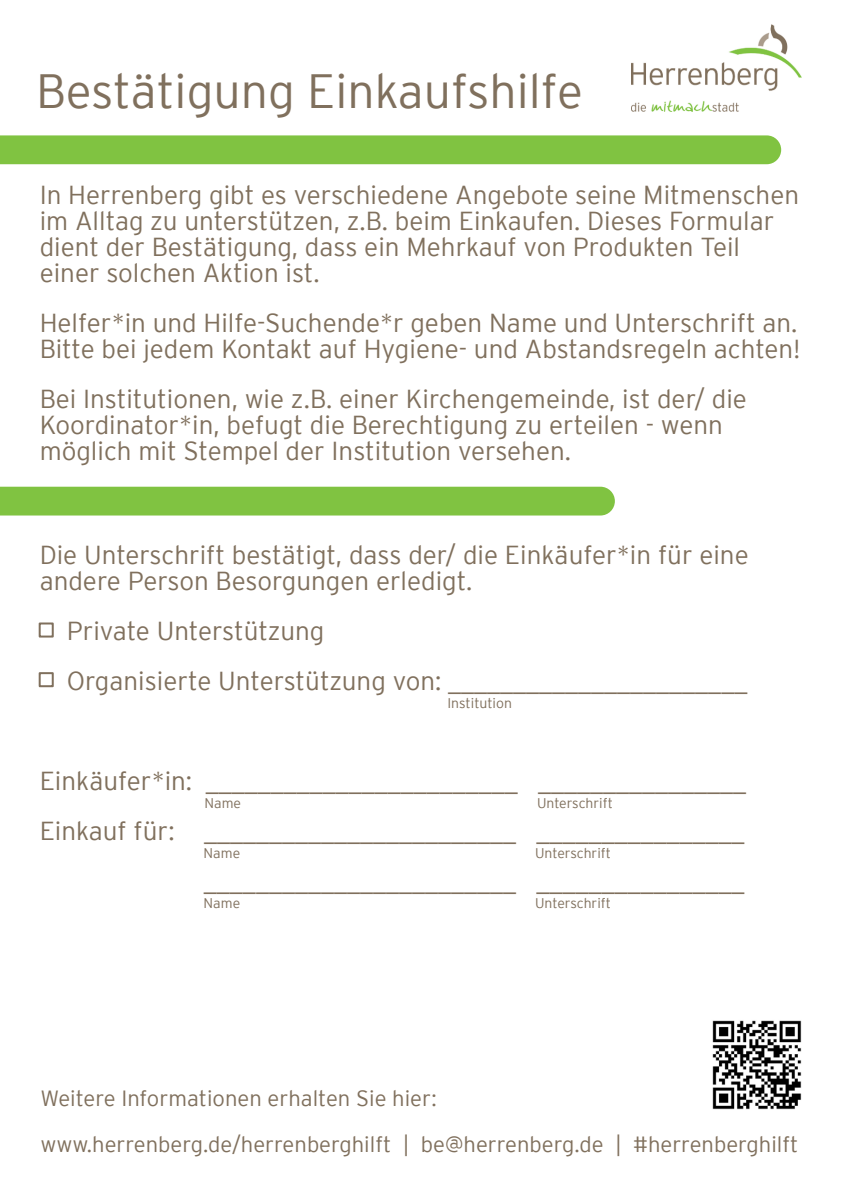
<style>
.page{position:relative;width:842px;height:1191px;background:#fff}
.page>*{position:absolute;margin:0;border:0;box-sizing:border-box;transform-origin:0 0}
.t1{font:300 48px "Interstate";color:#80705d}
.t2{font:300 26px/26px "Interstate";color:#80705d}
.t3{font:300 22px/46px "Interstate";color:#80705d}
.t4{font:300 14px "Interstate";color:#80705d}
</style>
<div class="page">
<img style="left:632px;top:24px;width:169px;height:87px">
<div style="left:0;top:135px;width:781px;height:29px;background:#80c341"></div>
<div style="left:0;top:487px;width:615px;height:28px;background:#80c341"></div>
<img style="left:712px;top:1020px;width:90px;height:90px">
<div style="left:39px;top:622px;width:15px;height:16px;border:2px solid #80705d"></div>
<div style="left:39px;top:672px;width:15px;height:15px;border:2px solid #80705d"></div>
<h1 class="t1" style="left:36px;top:70px;width:548px">Bestätigung Einkaufshilfe</h1>
<p class="t2" style="left:40px;top:183px;width:761px">In Herrenberg gibt es verschiedene Angebote seine Mitmenschen im Alltag zu unterstützen, z.B. beim Einkaufen. Dieses Formular dient der Bestätigung, dass ein Mehrkauf von Produkten Teil einer solchen Aktion ist.</p>
<p class="t2" style="left:40px;top:311px;width:762px">Helfer*in und Hilfe-Suchende*r geben Name und Unterschrift an.<br>Bitte bei jedem Kontakt auf Hygiene- und Abstandsregeln achten!</p>
<p class="t2" style="left:40px;top:387px;width:709px">Bei Institutionen, wie z.B. einer Kirchengemeinde, ist der/ die<br>Koordinator*in, befugt die Berechtigung zu erteilen - wenn möglich mit Stempel der Institution versehen.</p>
<p class="t2" style="left:40px;top:543px;width:710px">Die Unterschrift bestätigt, dass der/ die Einkäufer*in für eine andere Person Besorgungen erledigt.</p>
<p class="t2" style="left:67px;top:607px;width:682px;line-height:50px">Private Unterstützung<br>Organisierte Unterstützung von: _______________________</p>
<p class="t4" style="left:447px;top:696px;width:66px">Institution</p>
<p class="t2" style="left:40px;top:757px;width:708px;line-height:50px;text-align:right">Einkäufer*in: ________________________ ________________<br>Einkauf für: ________________________ ________________ ________________________ ________________</p>
<p class="t4" style="left:537px;top:796px;width:77px">Unterschrift</p>
<p class="t4" style="left:205px;top:796px;width:38px">Name</p>
<p class="t4" style="left:535px;top:846px;width:77px">Unterschrift</p>
<p class="t4" style="left:204px;top:846px;width:38px">Name</p>
<p class="t4" style="left:204px;top:896px;width:38px">Name</p>
<p class="t4" style="left:535px;top:896px;width:77px">Unterschrift</p>
<p class="t3" style="left:40px;top:1076px;width:759px">Weitere Informationen erhalten Sie hier:<br>www.herrenberg.de/herrenberghilft | be@herrenberg.de | #herrenberghilft</p>
</div>
